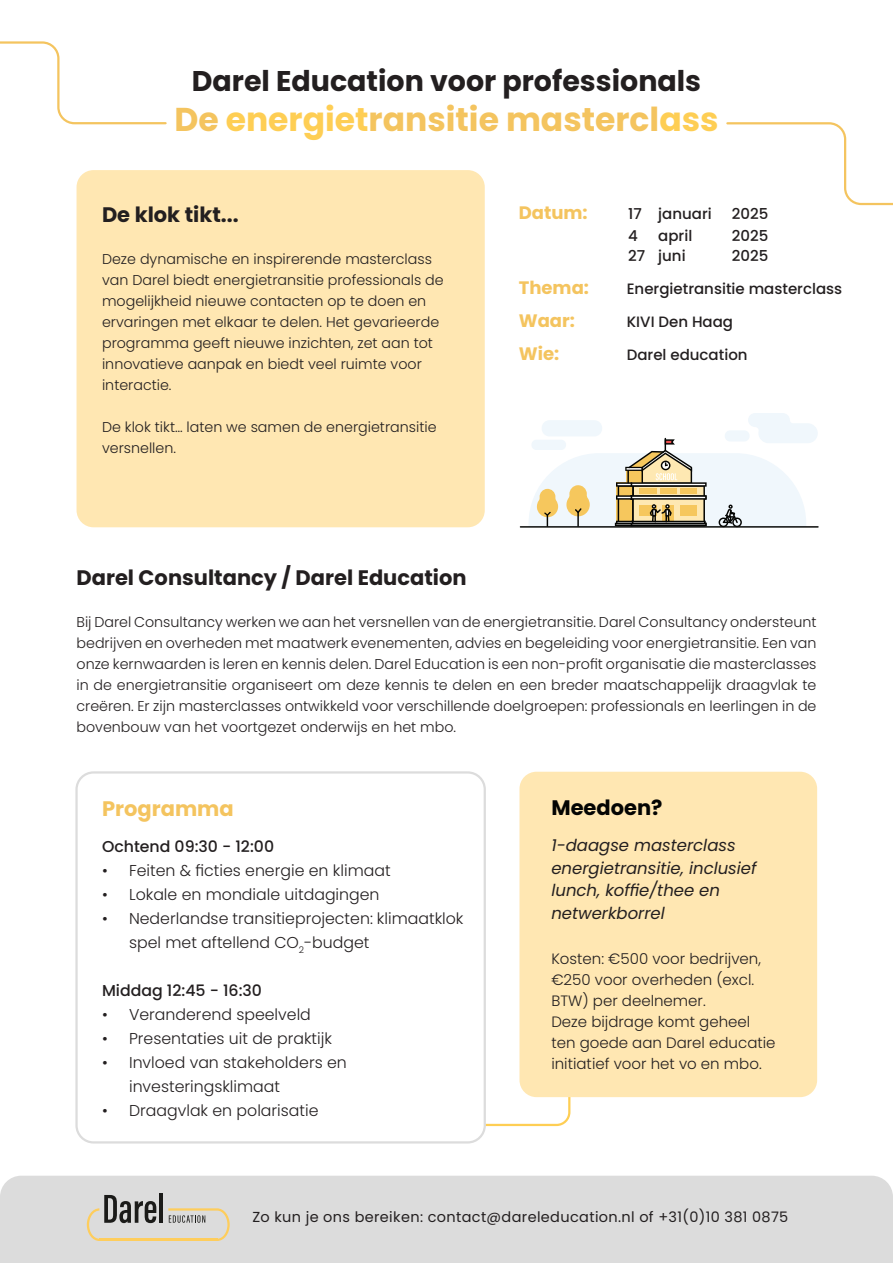
<style>
.page{position:relative;width:893px;height:1263px;background:#fff}
.page>*{position:absolute;margin:0;border:0;box-sizing:border-box;transform-origin:0 0}
.t1{font:700 33px "Poppins";color:#f4c45f}
.t2{font:700 28.5px "Poppins";color:#231f20}
.t3{font:700 21px "Poppins";color:#231f20}
.t4{font:700 21px "Poppins";color:#f4c45f}
.t5{font:700 21px "Poppins";color:#040503}
.t6{font:700 18px "Poppins";color:#f4c45f}
.t7{font:italic 16.5px/22.5px "Poppins";color:#231f20}
.t8{font:300 15.75px/24px "Poppins";color:#231f20}
.t9{font:500 15.75px "Poppins";color:#231f20}
.t10{font:300 15px/21px "Poppins";color:#231f20}
.t11{font:500 15px "Poppins";color:#231f20}
.t12{font:14.4px "Poppins";letter-spacing:.025em;color:#231f20}
.t13{font:300 14.25px/21px "Poppins";color:#231f20}
.s1{color:#fece54}
</style>
<div class="page">
<svg style="left:486px;top:1093px;width:182px;height:34px"></svg>
<div style="left:77px;top:170px;width:408px;height:357px;background:#ffe7b2;border-radius:17px"></div>
<div style="left:0;top:1176px;width:893px;height:87px;background:#dcdcdc"></div>
<svg style="left:0;top:41px;width:167px;height:84px"></svg>
<svg style="left:726px;top:122px;width:167px;height:84px"></svg>
<hr style="left:99px;top:1239px;width:119px;height:2px;background:#fecd5c">
<svg style="left:168px;top:1208px;width:62px;height:33px"></svg>
<svg style="left:87px;top:1195px;width:69px;height:46px"></svg>
<hr style="left:159px;top:1194px;width:4px;height:29px;background:#1b1b19">
<hr style="left:520px;top:526px;width:299px;height:2px;background:#040503">
<svg style="left:529px;top:413px;width:289px;height:114px"></svg>
<div style="left:519px;top:772px;width:298px;height:325px;background:#ffe7b2;border-radius:17px"></div>
<div style="left:75px;top:771px;width:411px;height:372px;border:2px solid #dcdcdc;border-radius:17px"></div>
<p class="t2" style="left:192px;top:64px;width:511px">Darel Education voor professionals</p>
<p class="t1" style="left:174px;top:101px;width:546px">De <span class="s1">energiet</span>ransitie mastercl<span class="s1">ass</span></p>
<p class="t3" style="left:102px;top:202px;width:138px">De klok tikt...</p>
<p class="t13" style="left:102px;top:248px;width:343px">Deze dynamische en inspirerende masterclass van Darel biedt energietransitie professionals de mogelijkheid nieuwe contacten op te doen en ervaringen met elkaar te delen. Het gevarieerde programma geeft nieuwe inzichten, zet aan tot innovatieve aanpak en biedt veel ruimte voor interactie.</p>
<p class="t13" style="left:102px;top:416px;width:336px">De klok tikt… laten we samen de energietransitie versnellen.</p>
<p class="t6" style="left:519px;top:202px;width:70px">Datum:</p>
<p class="t11" style="left:628px;top:205px;width:85px">17 januari</p>
<p class="t11" style="left:732px;top:205px;width:38px">2025</p>
<p class="t11" style="left:628px;top:227px;width:11px">4</p>
<p class="t11" style="left:658px;top:227px;width:36px">april</p>
<p class="t11" style="left:732px;top:227px;width:38px">2025</p>
<p class="t11" style="left:628px;top:247px;width:59px">27 juni</p>
<p class="t11" style="left:732px;top:247px;width:38px">2025</p>
<p class="t6" style="left:519px;top:277px;width:72px">Thema:</p>
<p class="t11" style="left:627px;top:280px;width:217px">Energietransitie masterclass</p>
<p class="t6" style="left:519px;top:310px;width:58px">Waar:</p>
<p class="t11" style="left:627px;top:313px;width:108px">KIVI Den Haag</p>
<p class="t6" style="left:519px;top:343px;width:42px">Wie:</p>
<p class="t11" style="left:627px;top:346px;width:122px">Darel education</p>
<p class="t3" style="left:77px;top:566px;width:392px">Darel Consultancy / Darel Education</p>
<p class="t13" style="left:77px;top:612px;width:741px;text-align:justify">Bij Darel Consultancy werken we aan het versnellen van de energietransitie. Darel Consultancy ondersteunt bedrijven en overheden met maatwerk evenementen, advies en begeleiding voor energietransitie. Een van onze kernwaarden is leren en kennis delen. Darel Education is een non-profit organisatie die masterclasses in de energietransitie organiseert om deze kennis te delen en een breder maatschappelijk draagvlak te creëren. Er zijn masterclasses ontwikkeld voor verschillende doelgroepen: professionals en leerlingen in de bovenbouw van het voortgezet onderwijs en het mbo.</p>
<p class="t4" style="left:102px;top:796px;width:133px">Programma</p>
<p class="t9" style="left:102px;top:837px;width:174px">Ochtend 09:30 - 12:00</p>
<p class="t8" style="left:102px;top:858px;width:290px">• Feiten &amp; ficties energie en klimaat</p>
<p class="t8" style="left:102px;top:882px;width:279px">• Lokale en mondiale uitdagingen</p>
<p class="t8" style="left:129px;top:906px;width:336px;text-indent:-27px">• Nederlandse transitieprojecten: klimaatklok spel met aftellend CO<sub>2</sub>-budget</p>
<p class="t9" style="left:102px;top:981px;width:161px">Middag 12:45 - 16:30</p>
<p class="t8" style="left:102px;top:1002px;width:210px">• Veranderend speelveld</p>
<p class="t8" style="left:102px;top:1026px;width:232px">• Presentaties uit de praktijk</p>
<p class="t8" style="left:129px;top:1050px;width:219px;text-indent:-27px">• Invloed van stakeholders en investeringsklimaat</p>
<p class="t8" style="left:102px;top:1098px;width:218px">• Draagvlak en polarisatie</p>
<p class="t5" style="left:551px;top:795px;width:113px">Meedoen?</p>
<p class="t7" style="left:551px;top:834px;width:207px">1-daagse masterclass energietransitie, inclusief lunch, koffie/thee en netwerkborrel</p>
<p class="t10" style="left:551px;top:948px;width:211px">Kosten: €500 voor bedrijven, €250 voor overheden (excl.<br>BTW) per deelnemer.</p>
<p class="t10" style="left:551px;top:1011px;width:226px">Deze bijdrage komt geheel ten goede aan Darel educatie initiatief voor het vo en mbo.</p>
<p class="t12" style="left:252px;top:1208px;width:537px">Zo kun je ons bereiken: contact@dareleducation.nl of +31(0)10 381 0875</p>
</div>
